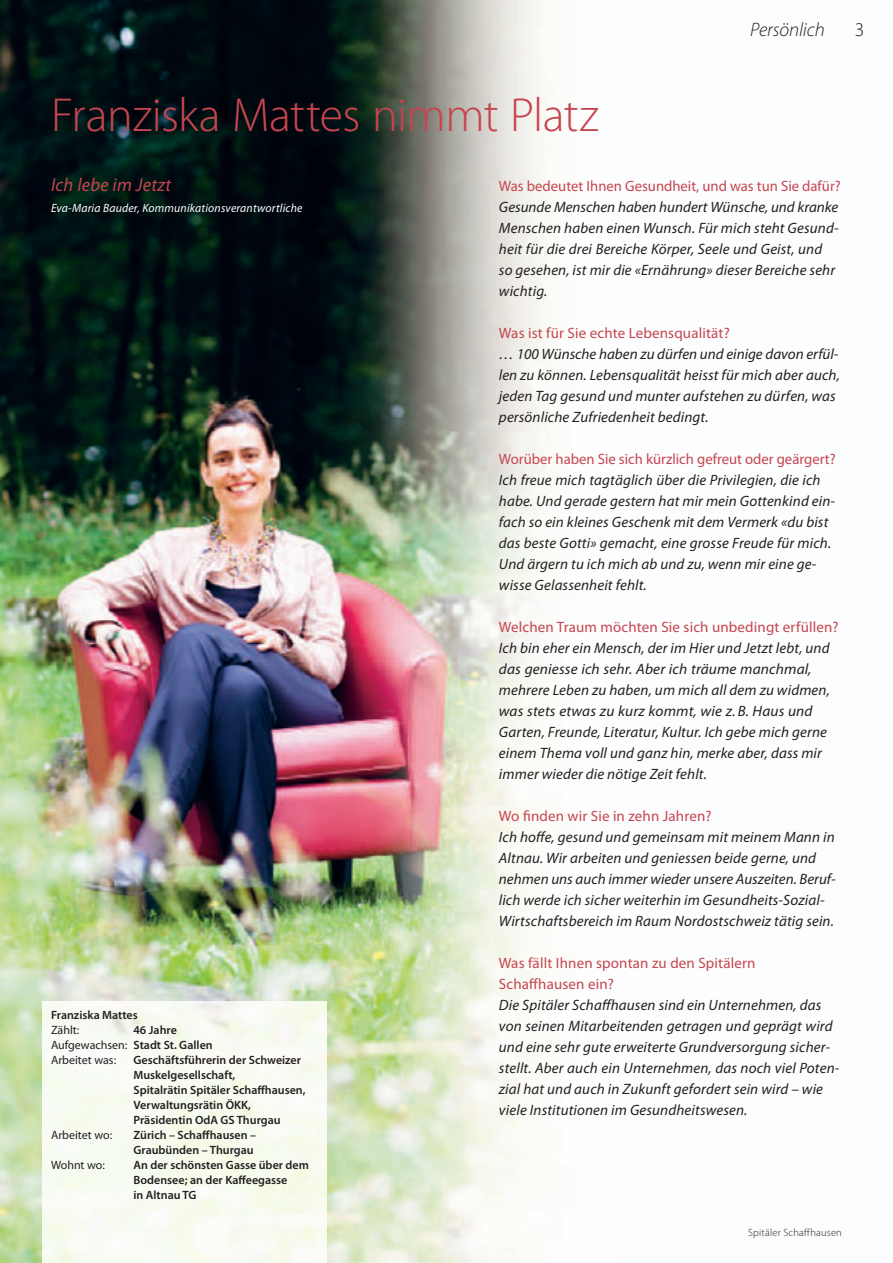
<style>
.page{position:relative;width:893px;height:1263px;background:#fff}
.page>*{position:absolute;margin:0;border:0;box-sizing:border-box;transform-origin:0 0}
.t1{font:300 48px "Myriad Pro";letter-spacing:-.01em;color:#c6454f}
.t2{font:italic 300 19.5px "Myriad Pro";letter-spacing:-.005em;color:#231f20}
.t3{font:300 19.5px "Myriad Pro";color:#231f20}
.t4{font:italic 18.75px "Myriad Pro";letter-spacing:.015em;color:#c6454f}
.t5{font:italic 15px/21px "Myriad Pro";letter-spacing:.01em;color:#231f20}
.t6{font:15px/21px "Myriad Pro";letter-spacing:.01em;color:#c6454f}
.t7{font:600 12px/15px "Myriad Pro";color:#231f20}
.t8{font:12px/15px "Myriad Pro";color:#231f20}
.t9{font:italic 12px "Myriad Pro";letter-spacing:.015em;color:#fff}
.t10{font:300 10.5px "Myriad Pro";letter-spacing:.02em;color:#231f20}
.s1{font-weight:600}
</style>
<div class="page">
<img style="left:0;top:0;width:548px;height:1263px">
<img style="left:43px;top:1001px;width:283px;height:262px">
<h2 class="t2" style="left:750px;top:19px;width:76px">Persönlich</h2>
<h2 class="t3" style="left:855px;top:19px;width:11px">3</h2>
<h1 class="t1" style="left:51px;top:88px;width:549px">Franziska Mattes nimmt Platz</h1>
<p class="t4" style="left:51px;top:173px;width:122px">Ich lebe im Jetzt</p>
<p class="t9" style="left:51px;top:200px;width:253px">Eva-Maria Bauder, Kommunikationsverantwortliche</p>
<p class="t7" style="left:51px;top:1008px;width:88px">Franziska Mattes</p>
<p class="t8" style="left:51px;top:1023px;width:30px">Zählt:</p>
<p class="t8" style="left:51px;top:1023px;width:163px;text-indent:82px"><span class="s1">46 Jahre<br></span>Aufgewachsen: <span class="s1">Stadt St. Gallen<br></span>Arbeitet was:</p>
<p class="t7" style="left:134px;top:1053px;width:174px">Geschäftsführerin der Schweizer<br>Muskelgesellschaft,<br>Spitalrätin Spitäler Schaffhausen,<br>Verwaltungsrätin ÖKK,<br>Präsidentin OdA GS Thurgau</p>
<p class="t8" style="left:51px;top:1128px;width:63px">Arbeitet wo:</p>
<p class="t7" style="left:134px;top:1128px;width:124px">Zürich – Schaffhausen –<br>Graubünden – Thurgau</p>
<p class="t8" style="left:51px;top:1158px;width:55px">Wohnt wo:</p>
<p class="t7" style="left:134px;top:1158px;width:177px">An der schönsten Gasse über dem<br>Bodensee; an der Kaffeegasse<br>in Altnau TG</p>
<p class="t6" style="left:499px;top:175px;width:343px">Was bedeutet Ihnen Gesundheit, und was tun Sie dafür?</p>
<p class="t5" style="left:499px;top:196px;width:341px">Gesunde Menschen haben hundert Wünsche, und kranke Menschen haben einen Wunsch. Für mich steht Gesund&shy;heit für die drei Bereiche Körper, Seele und Geist, und so gesehen, ist mir die «Ernährung» dieser Bereiche sehr wichtig.</p>
<p class="t6" style="left:499px;top:322px;width:232px">Was ist für Sie echte Lebensqualität?</p>
<p class="t5" style="left:499px;top:343px;width:342px">… 100 Wünsche haben zu dürfen und einige davon erfül&shy;len zu können. Lebensqualität heisst für mich aber auch, jeden Tag gesund und munter aufstehen zu dürfen, was persönliche Zufriedenheit bedingt.</p>
<p class="t6" style="left:499px;top:448px;width:338px">Worüber haben Sie sich kürzlich gefreut oder geärgert?</p>
<p class="t5" style="left:499px;top:469px;width:338px">Ich freue mich tagtäglich über die Privilegien, die ich habe. Und gerade gestern hat mir mein Gottenkind ein&shy;fach so ein kleines Geschenk mit dem Vermerk «du bist das beste Gotti» gemacht, eine grosse Freude für mich.<br>Und ärgern tu ich mich ab und zu, wenn mir eine ge&shy;wisse Gelassenheit fehlt.</p>
<p class="t6" style="left:499px;top:616px;width:341px">Welchen Traum möchten Sie sich unbedingt erfüllen?</p>
<p class="t5" style="left:499px;top:637px;width:332px">Ich bin eher ein Mensch, der im Hier und Jetzt lebt, und das geniesse ich sehr. Aber ich träume manchmal, mehrere Leben zu haben, um mich all dem zu widmen, was stets etwas zu kurz kommt, wie z. B. Haus und Garten, Freunde, Literatur, Kultur. Ich gebe mich gerne einem Thema voll und ganz hin, merke aber, dass mir immer wieder die nötige Zeit fehlt.</p>
<p class="t6" style="left:499px;top:805px;width:214px">Wo finden wir Sie in zehn Jahren?</p>
<p class="t5" style="left:499px;top:826px;width:338px">Ich hoffe, gesund und gemeinsam mit meinem Mann in Altnau. Wir arbeiten und geniessen beide gerne, und nehmen uns auch immer wieder unsere Auszeiten. Beruf&shy;lich werde ich sicher weiterhin im Gesundheits-Sozial-Wirtschaftsbereich im Raum Nordostschweiz tätig sein.</p>
<p class="t6" style="left:499px;top:952px;width:258px">Was fällt Ihnen spontan zu den Spitälern<br>Schaffhausen ein?</p>
<p class="t5" style="left:499px;top:994px;width:342px">Die Spitäler Schaffhausen sind ein Unternehmen, das von seinen Mitarbeitenden getragen und geprägt wird und eine sehr gute erweiterte Grundversorgung sicher&shy;stellt. Aber auch ein Unternehmen, das noch viel Poten&shy;zial hat und auch in Zukunft gefordert sein wird – wie viele Institutionen im Gesundheitswesen.</p>
<p class="t10" style="left:748px;top:1226px;width:95px">Spitäler Schaffhausen</p>
<p class="t10" style="left:804px;top:1226px;width:8px">f</p>
</div>
